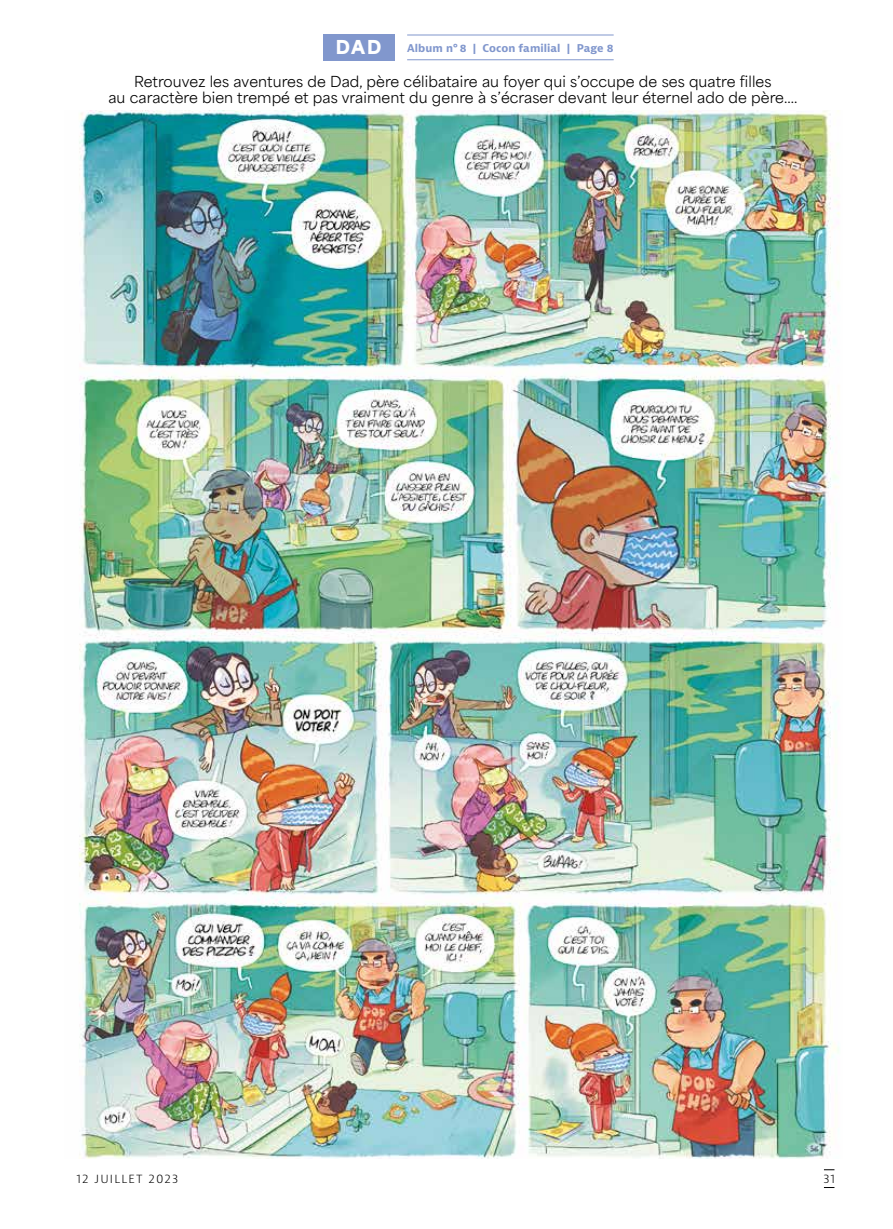
<style>
.page{position:relative;width:893px;height:1229px;background:#fff}
.page>*{position:absolute;margin:0;border:0;box-sizing:border-box;transform-origin:0 0}
.t1{font:900 18px "Area Normal";color:#fff}
.t2{font:14.25px/16.5px "Area Normal";letter-spacing:.005em;color:#000;text-align:center}
.t3{font:300 12px "Bernina Sans";letter-spacing:.1em;color:#000}
.t4{font:700 10.5px "Bernina Sans";letter-spacing:.005em;color:#8197cd}
</style>
<div class="page">
<img style="left:79px;top:110px;width:761px;height:1048px">
<div style="left:323px;top:34px;width:71px;height:27px;background:#8197cd"></div>
<hr style="left:407px;top:59px;width:207px;height:1px;background:#8197cd">
<hr style="left:407px;top:35px;width:207px;height:1px;background:#8197cd">
<p class="t1" style="left:336px;top:31px;width:47px">DAD</p>
<p class="t4" style="left:407px;top:41px;width:208px">Album n°8 | Cocon familial | Page 8</p>
<p class="t2" style="left:108px;top:71px;width:691px">Retrouvez les aventures de Dad, père célibataire au foyer qui s’occupe de ses quatre filles<br>au caractère bien trempé et pas vraiment du genre à s’écraser devant leur éternel ado de père....</p>
<p class="t3" style="left:77px;top:1170px;width:103px">12 JUILLET 2023</p>
<p class="t3" style="left:824px;top:1170px;width:13px">31</p>
</div>
